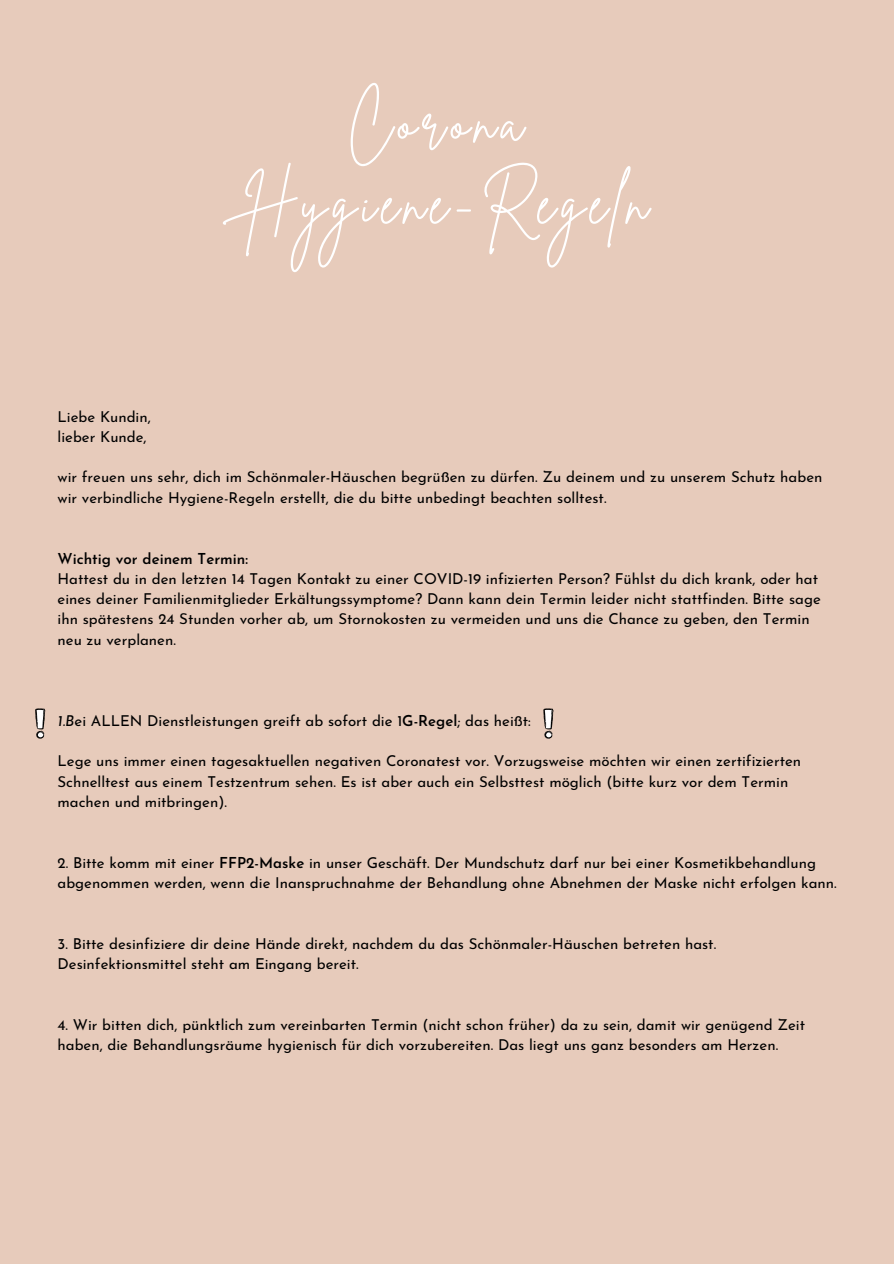
<style>
.page{position:relative;width:894px;height:1264px;background:#fff}
.page>*{position:absolute;margin:0;border:0;box-sizing:border-box;transform-origin:0 0}
.t1{font:57.6px "Brittany Signature";letter-spacing:.1em;color:#fff}
.t2{font:15px/20.2px "Josefin Sans";color:#000}
.t3{font:600 15px "Josefin Sans";color:#000}
.s1{font-style:italic}
.s2{font-weight:600}
</style>
<div class="page">
<div style="left:0;top:0;width:893px;height:1263px;background:#e7cbbb"></div>
<svg style="left:35px;top:708px;width:10px;height:30px"></svg>
<svg style="left:543px;top:708px;width:10px;height:30px"></svg>
<p class="t1" style="left:347px;top:85px;width:177px">Corona</p>
<p class="t1" style="left:246px;top:166px;width:403px">Hygiene-Regeln</p>
<p class="t2" style="left:58px;top:407px;width:95px">Liebe Kundin,</p>
<p class="t2" style="left:58px;top:428px;width:91px">lieber Kunde,</p>
<p class="t2" style="left:58px;top:468px;width:766px">wir freuen uns sehr, dich im Schönmaler-Häuschen begrüßen zu dürfen. Zu deinem und zu unserem Schutz haben wir verbindliche Hygiene-Regeln erstellt, die du bitte unbedingt beachten solltest.</p>
<p class="t3" style="left:58px;top:552px;width:192px">Wichtig vor deinem Termin:</p>
<p class="t2" style="left:58px;top:570px;width:764px">Hattest du in den letzten 14 Tagen Kontakt zu einer COVID-19 infizierten Person? Fühlst du dich krank, oder hat eines deiner Familienmitglieder Erkältungssymptome? Dann kann dein Termin leider nicht stattfinden. Bitte sage ihn spätestens 24 Stunden vorher ab, um Stornokosten zu vermeiden und uns die Chance zu geben, den Termin neu zu verplanen.</p>
<p class="t2" style="left:58px;top:712px;width:475px"><span class="s1">1.B</span>ei ALLEN Dienstleistungen greift ab sofort die 1<span class="s2">G-Regel</span>; das heißt:</p>
<p class="t2" style="left:58px;top:752px;width:745px">Lege uns immer einen tagesaktuellen negativen Coronatest vor. Vorzugsweise möchten wir einen zertifizierten<br>Schnelltest aus einem Testzentrum sehen. Es ist aber auch ein Selbsttest möglich (bitte kurz vor dem Termin machen und mitbringen).</p>
<p class="t2" style="left:58px;top:853px;width:780px">2. Bitte komm mit einer <span class="s2">FFP2-Maske</span> in unser Geschäft. Der Mundschutz darf nur bei einer Kosmetikbehandlung abgenommen werden, wenn die Inanspruchnahme der Behandlung ohne Abnehmen der Maske nicht erfolgen kann.</p>
<p class="t2" style="left:58px;top:934px;width:660px">3. Bitte desinfiziere dir deine Hände direkt, nachdem du das Schönmaler-Häuschen betreten hast.<br>Desinfektionsmittel steht am Eingang bereit.</p>
<p class="t2" style="left:58px;top:1016px;width:749px">4. Wir bitten dich, pünktlich zum vereinbarten Termin (nicht schon früher) da zu sein, damit wir genügend Zeit haben, die Behandlungsräume hygienisch für dich vorzubereiten. Das liegt uns ganz besonders am Herzen.</p>
</div>
